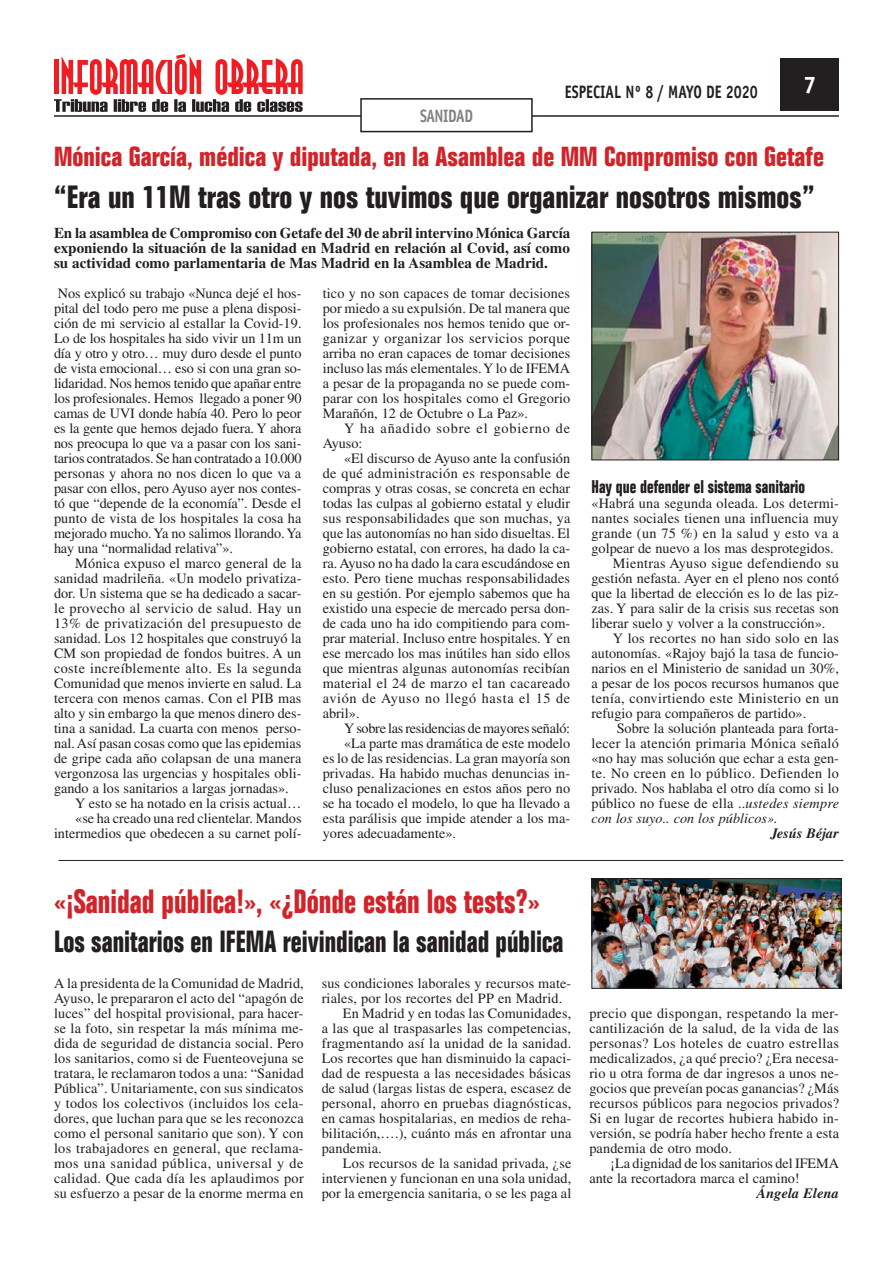
<style>
.page{position:relative;width:893px;height:1263px;background:#fff}
.page>*{position:absolute;margin:0;border:0;box-sizing:border-box;transform-origin:0 0}
._00_Titular_2_Column{font:700 condensed 33px "Folio Std";color:#d1232a;scale:.9 1}
._00_Titular_1_Column{font:700 condensed 31.5px "Folio Std";color:#231f20}
._00_Titular_2_Column-2{font:700 condensed 30px "Folio Std";color:#231f20;scale:.9 1}
._00_Titular_1_Column-2{font:700 condensed 27px "Folio Std";color:#d1232a}
.t1{font:700 24px "Officina Sans Std";color:#fff}
._00_Ladillo{font:700 condensed 18px "Folio Std";color:#231f20;scale:.9 1}
.t2{font:700 18px "Officina Sans Std";color:#231f20;scale:.8 1}
.t3{font:700 18px "Officina Sans Std";letter-spacing:-.025em;color:#808285;scale:.8 1}
._00_Entradiilla{font:700 15px/15px "Times LT Std";color:#231f20;text-align:justify}
._00_Cuerpo_de_Texto{font:14.25px/15px "Times LT Std";color:#231f20;text-align:justify}
._00_Cuerpo_de_Texto-2{font:14.25px "Times LT Std";letter-spacing:-.02em;color:#231f20}
._00_Cuerpo_de_Texto-3{font:14.25px/15px "Times LT Std";letter-spacing:.055em;color:#231f20}
._00_Firma{font:italic 700 14.25px "Times LT Std";letter-spacing:.01em;color:#231f20}
.s1{font-style:italic}
</style>
<div class="page">
<img style="left:593px;top:880px;width:246px;height:107px">
<div style="left:591px;top:878px;width:250px;height:111px;border:1px solid #231f20"></div>
<img style="left:593px;top:234px;width:244px;height:224px">
<div style="left:591px;top:232px;width:248px;height:228px;border:1px solid #231f20"></div>
<hr style="left:58px;top:860px;width:785px;height:1px;background:#231f20">
<svg style="left:54px;top:54px;width:249px;height:58px"></svg>
<div style="left:780px;top:58px;width:59px;height:53px;background:#231f20"></div>
<hr style="left:54px;top:115px;width:785px;height:2px;background:#231f20">
<div style="left:361px;top:99px;width:171px;height:33px;background:#fff"></div>
<div style="left:360px;top:98px;width:173px;height:34px;border:2px solid #231f20"></div>
<p class="t3" style="left:420px;top:104px;width:68px">SANIDAD</p>
<p class="t2" style="left:565px;top:80px;width:243px">ESPECIAL Nº 8 / MAYO DE 2020</p>
<h3 class="t1" style="left:803px;top:70px;width:15px">7</h3>
<p class="_00_Titular_1_Column-2" style="left:54px;top:142px;width:772px">Mónica García, médica y diputada, en la Asamblea de MM Compromiso con Getafe</p>
<p class="_00_Titular_1_Column" style="left:54px;top:179px;width:762px">“Era un 11M tras otro y nos tuvimos que organizar nosotros mismos”</p>
<p class="_00_Entradiilla" style="left:54px;top:225px;width:518px">En la asamblea de Compromiso con Getafe del 30 de abril intervino Mónica García exponiendo la situación de la sanidad en Madrid en relación al Covid, así como su actividad como parlamentaria de Mas Madrid en la Asamblea de Madrid.</p>
<p class="_00_Cuerpo_de_Texto" style="left:54px;top:285px;width:249px">Nos explicó su trabajo «Nunca dejé el hos&shy;pital del todo pero me puse a plena disposi&shy;ción de mi servicio al estallar la Covid-19.<br>Lo de los hospitales ha sido vivir un 11m un día y otro y otro… muy duro desde el punto de vista emocional… eso si con una gran so&shy;lidaridad. Nos hemos tenido que apañar entre los profesionales. Hemos llegado a poner 90 camas de UVI donde había 40. Pero lo peor es la gente que hemos dejado fuera. Y ahora nos preocupa lo que va a pasar con los sani&shy;tarios contratados. Se han contratado a 10.000 personas y ahora no nos dicen lo que va a pasar con ellos, pero Ayuso ayer nos contes&shy;tó que “depende de la economía”. Desde el punto de vista de los hospitales la cosa ha mejorado mucho. Ya no salimos llorando. Ya hay una “normalidad relativa”».</p>
<p class="_00_Cuerpo_de_Texto" style="left:54px;top:555px;width:249px;text-indent:21px">Mónica expuso el marco general de la sanidad madrileña. «Un modelo privatiza&shy;dor. Un sistema que se ha dedicado a sacar&shy;le provecho al servicio de salud. Hay un 13% de privatización del presupuesto de sanidad. Los 12 hospitales que construyó la CM son propiedad de fondos buitres. A un coste increíblemente alto. Es la segunda Comunidad que menos invierte en salud. La tercera con menos camas. Con el PIB mas alto y sin embargo la que menos dinero des&shy;tina a sanidad. La cuarta con menos perso&shy;nal. Así pasan cosas como que las epidemias de gripe cada año colapsan de una manera vergonzosa las urgencias y hospitales obli&shy;gando a los sanitarios a largas jornadas».</p>
<p class="_00_Cuerpo_de_Texto" style="left:75px;top:795px;width:228px">Y esto se ha notado en la crisis actual…</p>
<p class="_00_Cuerpo_de_Texto" style="left:54px;top:810px;width:249px;text-align:right">«se ha creado una red clientelar. Mandos intermedios que obedecen a su carnet polí-</p>
<p class="_00_Cuerpo_de_Texto" style="left:323px;top:285px;width:249px">tico y no son capaces de tomar decisiones por miedo a su expulsión. De tal manera que los profesionales nos hemos tenido que or&shy;ganizar y organizar los servicios porque arriba no eran capaces de tomar decisiones incluso las más elementales. Y lo de IFEMA a pesar de la propaganda no se puede com&shy;parar con los hospitales como el Gregorio Marañón, 12 de Octubre o La Paz».</p>
<p class="_00_Cuerpo_de_Texto-3" style="left:323px;top:420px;width:249px;text-indent:21px">Y ha añadido sobre el gobierno de<br>Ayuso:</p>
<p class="_00_Cuerpo_de_Texto" style="left:323px;top:450px;width:249px;text-indent:21px">«El discurso de Ayuso ante la confusión de qué administración es responsable de compras y otras cosas, se concreta en echar todas las culpas al gobierno estatal y eludir sus responsabilidades que son muchas, ya que las autonomías no han sido disueltas. El gobierno estatal, con errores, ha dado la ca&shy;ra. Ayuso no ha dado la cara escudándose en esto. Pero tiene muchas responsabilidades en su gestión. Por ejemplo sabemos que ha existido una especie de mercado persa don&shy;de cada uno ha ido compitiendo para com&shy;prar material. Incluso entre hospitales. Y en ese mercado los mas inútiles han sido ellos que mientras algunas autonomías recibían material el 24 de marzo el tan cacareado avión de Ayuso no llegó hasta el 15 de abril».</p>
<p class="_00_Cuerpo_de_Texto-2" style="left:344px;top:720px;width:228px">Y sobre las residencias de mayores señaló:</p>
<p class="_00_Cuerpo_de_Texto" style="left:323px;top:736px;width:249px;text-indent:21px">«La parte mas dramática de este modelo es lo de las residencias. La gran mayoría son privadas. Ha habido muchas denuncias in&shy;cluso penalizaciones en estos años pero no se ha tocado el modelo, lo que ha llevado a esta parálisis que impide atender a los ma&shy;yores adecuadamente».</p>
<p class="_00_Ladillo" style="left:591px;top:476px;width:239px">Hay que defender el sistema sanitario</p>
<p class="_00_Cuerpo_de_Texto" style="left:591px;top:495px;width:249px">«Habrá una segunda oleada. Los determi&shy;nantes sociales tienen una influencia muy grande (un 75 %) en la salud y esto va a golpear de nuevo a los mas desprotegidos.</p>
<p class="_00_Cuerpo_de_Texto" style="left:591px;top:555px;width:249px;text-indent:21px">Mientras Ayuso sigue defendiendo su gestión nefasta. Ayer en el pleno nos contó que la libertad de elección es lo de las piz&shy;zas. Y para salir de la crisis sus recetas son liberar suelo y volver a la construcción».</p>
<p class="_00_Cuerpo_de_Texto" style="left:591px;top:630px;width:249px;text-indent:21px">Y los recortes no han sido solo en las autonomías. «Rajoy bajó la tasa de funcio&shy;narios en el Ministerio de sanidad un 30%, a pesar de los pocos recursos humanos que tenía, convirtiendo este Ministerio en un refugio para compañeros de partido».</p>
<p class="_00_Cuerpo_de_Texto" style="left:591px;top:720px;width:249px;text-indent:25px">Sobre la solución planteada para forta&shy;lecer la atención primaria Mónica señaló «no hay mas solución que echar a esta gen&shy;te. No creen en lo público. Defienden lo privado. Nos hablaba el otro día como si lo público no fuese de ella ..<span class="s1">ustedes siempre con los suyo.. con los públicos».</span></p>
<p class="_00_Firma" style="left:771px;top:825px;width:70px">Jesús Béjar</p>
<p class="_00_Titular_2_Column" style="left:54px;top:883px;width:541px">«¡Sanidad pública!», «¿Dónde están los tests?»</p>
<p class="_00_Titular_2_Column-2" style="left:54px;top:924px;width:568px">Los sanitarios en IFEMA reivindican la sanidad pública</p>
<p class="_00_Cuerpo_de_Texto" style="left:54px;top:975px;width:251px">A la presidenta de la Comunidad de Madrid, Ayuso, le prepararon el acto del “apagón de luces” del hospital provisional, para hacer&shy;se la foto, sin respetar la más mínima me&shy;dida de seguridad de distancia social. Pero los sanitarios, como si de Fuenteovejuna se tratara, le reclamaron todos a una: “Sanidad Pública”. Unitariamente, con sus sindicatos y todos los colectivos (incluidos los cela&shy;dores, que luchan para que se les reconozca como el personal sanitario que son). Y con los trabajadores en general, que reclama&shy;mos una sanidad pública, universal y de calidad. Que cada día les aplaudimos por su esfuerzo a pesar de la enorme merma en</p>
<p class="_00_Cuerpo_de_Texto" style="left:322px;top:975px;width:251px">sus condiciones laborales y recursos mate&shy;riales, por los recortes del PP en Madrid.</p>
<p class="_00_Cuerpo_de_Texto" style="left:322px;top:1005px;width:251px;text-indent:21px">En Madrid y en todas las Comunidades, a las que al traspasarles las competencias, fragmentando así la unidad de la sanidad.<br>Los recortes que han disminuido la capaci&shy;dad de respuesta a las necesidades básicas de salud (largas listas de espera, escasez de personal, ahorro en pruebas diagnósticas, en camas hospitalarias, en medios de reha&shy;bilitación,….), cuánto más en afrontar una pandemia.</p>
<p class="_00_Cuerpo_de_Texto" style="left:322px;top:1155px;width:251px;text-indent:21px">Los recursos de la sanidad privada, ¿se intervienen y funcionan en una sola unidad, por la emergencia sanitaria, o se les paga al</p>
<p class="_00_Cuerpo_de_Texto" style="left:589px;top:1005px;width:251px">precio que dispongan, respetando la mer&shy;cantilización de la salud, de la vida de las personas? Los hoteles de cuatro estrellas medicalizados, ¿a qué precio? ¿Era necesa&shy;rio u otra forma de dar ingresos a unos ne&shy;gocios que preveían pocas ganancias? ¿Más recursos públicos para negocios privados?<br>Si en lugar de recortes hubiera habido in&shy;versión, se podría haber hecho frente a esta pandemia de otro modo.</p>
<p class="_00_Cuerpo_de_Texto" style="left:589px;top:1155px;width:251px;text-indent:21px">¡La dignidad de los sanitarios del IFEMA ante la recortadora marca el camino!</p>
<p class="_00_Firma" style="left:757px;top:1185px;width:84px">Ángela Elena</p>
</div>
